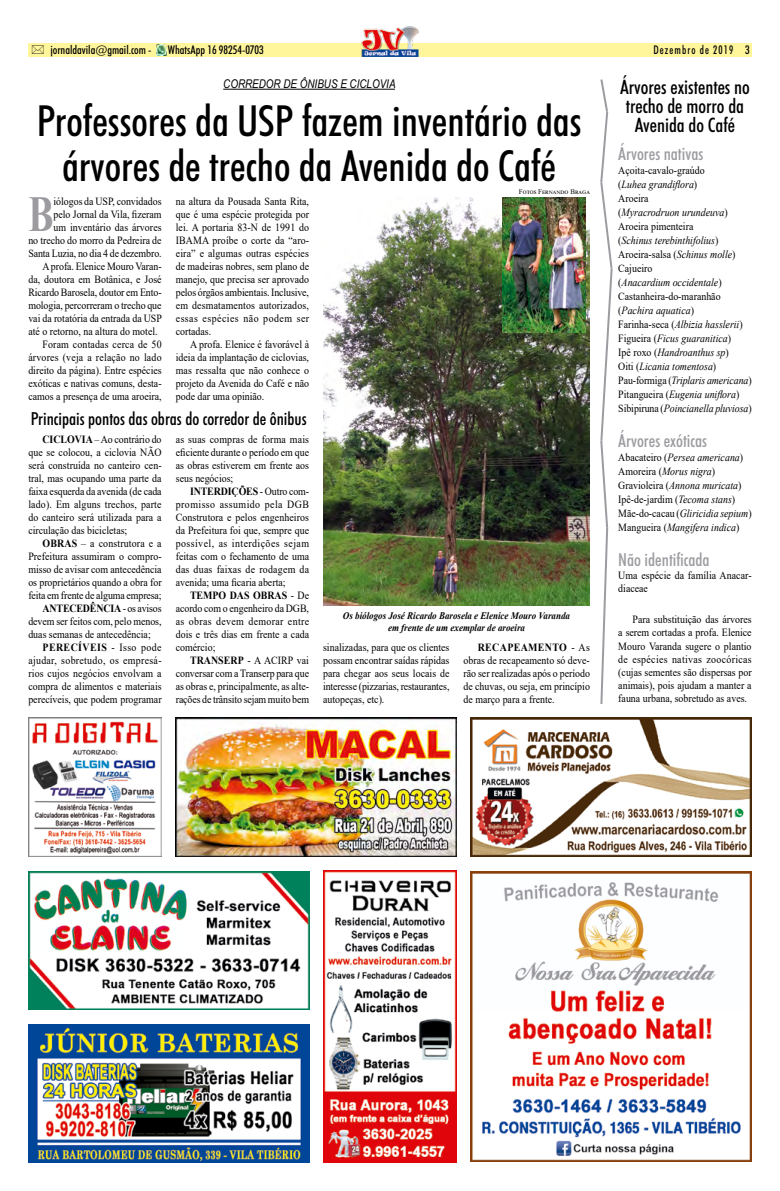
<style>
.page{position:relative;width:780px;height:1191px;background:#fff}
.page>*{position:absolute;margin:0;border:0;box-sizing:border-box;transform-origin:0 0}
.t1{font:700 50.3px "Times New Roman";color:#9d9ba0;scale:.75 1}
.t2{font:500 condensed 43px/45px "Futura BT";color:#000;text-align:center}
.t3{font:500 condensed 20px/19px "Futura BT";color:#000;text-align:center}
.t4{font:500 condensed 18px "Futura BT";color:#9d9ba0}
.t5{font:500 condensed 18px "Futura BT";color:#000}
.t6{font:500 condensed 12px "Futura BT";color:#000}
.t7{font:italic 12px "Arial Narrow";color:#000}
.t8{font:500 condensed 12px "Futura BT";letter-spacing:.1em;color:#000;scale:.9 1}
.t9{font:11px/13px "Times New Roman";color:#000;text-align:justify;scale:.9 1}
.t10{font:italic 11px/14px "Times New Roman";color:#000;scale:.9 1}
.t11{font:11px "Times New Roman";letter-spacing:.03em;color:#000;scale:.9 1}
.t12{font:11px "Times New Roman";letter-spacing:.02em;color:#000;scale:.9 1}
.t13{font:700 11px "Times New Roman";letter-spacing:-.015em;color:#000;scale:.9 1}
.t14{font:700 11px "Times New Roman";letter-spacing:.045em;color:#000;scale:.9 1}
.t15{font:italic 700 10px/12px "Times New Roman";color:#000;text-align:center;scale:.9 1}
.t16{font:7px "Times New Roman";letter-spacing:.075em;color:#000}
.s1{font-weight:700}
.s2{font-weight:400}
.s3{font-style:normal}
</style>
<div class="page">
<div style="left:28px;top:43px;width:723px;height:14px;background:#fff69c"></div>
<img style="left:361px;top:26px;width:57px;height:31px">
<svg style="left:156px;top:45px;width:11px;height:10px"></svg>
<img style="left:323px;top:197px;width:267px;height:409px">
<img style="left:28px;top:718px;width:134px;height:139px">
<img style="left:28px;top:872px;width:281px;height:137px">
<img style="left:470px;top:718px;width:281px;height:139px">
<img style="left:28px;top:1024px;width:281px;height:138px">
<img style="left:176px;top:718px;width:280px;height:139px">
<img style="left:323px;top:870px;width:133px;height:292px">
<svg style="left:600px;top:79px;width:13px;height:625px"></svg>
<hr style="left:223px;top:89px;width:172px;height:1px;background:#000">
<img style="left:471px;top:872px;width:280px;height:290px">
<img style="left:502px;top:197px;width:83px;height:135px">
<p class="t6" style="left:50px;top:43px;width:103px">jornaldavila@gmail.com -</p>
<p class="t6" style="left:168px;top:43px;width:98px">WhatsApp 16 98254-0703</p>
<p class="t8" style="left:653px;top:43px;width:108px">Dezembro de 2019 3</p>
<p class="t7" style="left:223px;top:75px;width:174px">CORREDOR DE ÔNIBUS E CICLOVIA</p>
<h2 class="t2" style="left:37px;top:98px;width:546px">Professores da USP fazem inventário das árvores de trecho da Avenida do Café</h2>
<h1 class="t1" style="left:28px;top:178px;width:35px">B</h1>
<p class="t9" style="left:53px;top:194px;width:121px">iólogos da USP, convidados</p>
<p class="t9" style="left:53px;top:207px;width:122px">pelo Jornal da Vila, fizeram</p>
<p class="t9" style="left:53px;top:220px;width:122px">um inventário das árvores</p>
<p class="t9" style="left:28px;top:233px;width:150px">no trecho do morro da Pedreira de</p>
<p class="t9" style="left:28px;top:246px;width:150px">Santa Luzia, no dia 4 de dezembro.</p>
<p class="t9" style="left:43px;top:259px;width:134px">A profa. Elenice Mouro Varan-</p>
<p class="t9" style="left:28px;top:272px;width:150px">da, doutora em Botânica, e José</p>
<p class="t9" style="left:28px;top:285px;width:150px">Ricardo Barosela, doutor em Ento-</p>
<p class="t9" style="left:28px;top:298px;width:149px">mologia, percorreram o trecho que</p>
<p class="t9" style="left:28px;top:311px;width:150px">vai da rotatória da entrada da USP</p>
<p class="t9" style="left:28px;top:324px;width:145px">até o retorno, na altura do motel.</p>
<p class="t9" style="left:43px;top:337px;width:134px">Foram contadas cerca de 50</p>
<p class="t12" style="left:28px;top:349px;width:150px">árvores (veja a relação no lado</p>
<p class="t9" style="left:28px;top:363px;width:150px">direito da página). Entre espécies</p>
<p class="t9" style="left:28px;top:376px;width:150px">exóticas e nativas comuns, desta-</p>
<p class="t9" style="left:28px;top:389px;width:150px">camos a presença de uma aroeira,</p>
<p class="t9" style="left:176px;top:194px;width:150px">na altura da Pousada Santa Rita, que é uma espécie protegida por lei. A portaria 83-N de 1991 do IBAMA proíbe o corte da “aro&shy;eira” e algumas outras espécies de madeiras nobres, sem plano de manejo, que precisa ser aprovado pelos órgãos ambientais. Inclusive, em desmatamentos autorizados, essas espécies não podem ser cortadas.</p>
<p class="t9" style="left:176px;top:337px;width:150px;text-indent:14px">A profa. Elenice é favorável à ideia da implantação de ciclovias, mas ressalta que não conhece o projeto da Avenida do Café e não pode dar uma opinião.</p>
<h3 class="t5" style="left:31px;top:407px;width:277px">Principais pontos das obras do corredor de ônibus</h3>
<p class="t9" style="left:28px;top:432px;width:150px;text-indent:14px"><span class="s1">CICLOVIA</span> – Ao contrário do que se colocou, a ciclovia NÃO será construída no canteiro cen&shy;tral, mas ocupando uma parte da faixa esquerda da avenida (de cada lado). Em alguns trechos, parte do canteiro será utilizada para a circulação das bicicletas;</p>
<p class="t9" style="left:43px;top:536px;width:134px"><span class="s1">OBRAS</span> – a construtora e a</p>
<p class="t9" style="left:28px;top:549px;width:150px">Prefeitura assumiram o compro-</p>
<p class="t9" style="left:28px;top:562px;width:150px">misso de avisar com antecedência</p>
<p class="t9" style="left:28px;top:575px;width:150px">os proprietários quando a obra for</p>
<p class="t9" style="left:28px;top:588px;width:150px">feita em frente de alguma empresa;</p>
<p class="t13" style="left:43px;top:600px;width:134px">ANTECEDÊNCIA <span class="s2">- os avisos</span></p>
<p class="t9" style="left:28px;top:614px;width:149px">devem ser feitos com, pelo menos,</p>
<p class="t9" style="left:28px;top:627px;width:137px">duas semanas de antecedência;</p>
<p class="t14" style="left:43px;top:639px;width:134px">PERECÍVEIS <span class="s2">- Isso pode</span></p>
<p class="t11" style="left:28px;top:652px;width:150px">ajudar, sobretudo, os empresá-</p>
<p class="t9" style="left:28px;top:666px;width:150px">rios cujos negócios envolvam a</p>
<p class="t9" style="left:28px;top:679px;width:149px">compra de alimentos e materiais</p>
<p class="t9" style="left:28px;top:692px;width:150px">perecíveis, que podem programar</p>
<p class="t9" style="left:176px;top:432px;width:150px">as suas compras de forma mais eficiente durante o período em que as obras estiverem em frente aos seus negócios;</p>
<p class="t9" style="left:176px;top:484px;width:150px;text-indent:14px"><span class="s1">INTERDIÇÕES</span> - Outro com&shy;promisso assumido pela DGB Construtora e pelos engenheiros da Prefeitura foi que, sempre que possível, as interdições sejam feitas com o fechamento de uma das duas faixas de rodagem da avenida; uma ficaria aberta;</p>
<p class="t9" style="left:176px;top:588px;width:150px;text-indent:14px"><span class="s1">TEMPO DAS OBRAS</span> - De acordo com o engenheiro da DGB, as obras devem demorar entre dois e três dias em frente a cada comércio;</p>
<p class="t9" style="left:176px;top:653px;width:150px;text-indent:14px"><span class="s1">TRANSERP</span> - A ACIRP vai conversar com a Transerp para que as obras e, principalmente, as alte&shy;rações de trânsito sejam muito bem</p>
<p class="t16" style="left:519px;top:187px;width:72px">Fotos Fernando Braga</p>
<p class="t15" style="left:343px;top:609px;width:254px">Os biólogos José Ricardo Barosela e Elenice Mouro Varanda em frente de um exemplar de aroeira</p>
<p class="t9" style="left:323px;top:640px;width:142px">sinalizadas, para que os clientes possam encontrar saídas rápidas para chegar aos seus locais de interesse (pizzarias, restaurantes, autopeças, etc).</p>
<p class="t9" style="left:463px;top:640px;width:142px;text-indent:14px"><span class="s1">RECAPEAMENTO</span> - As obras de recapeamento só deve&shy;rão ser realizadas após o período de chuvas, ou seja, em princípio de março para a frente.</p>
<h3 class="t3" style="left:620px;top:78px;width:131px">Árvores existentes no trecho de morro da<br>Avenida do Café</h3>
<h3 class="t4" style="left:618px;top:142px;width:86px">Árvores nativas</h3>
<p class="t10" style="left:618px;top:163px;width:150px"><span class="s3">Açoita-cavalo-graúdo<br>(</span>Luhea grandiflora<span class="s3">)<br>Aroeira<br>(</span>Myracrodruon urundeuva<span class="s3">)<br>Aroeira pimenteira<br>(</span>Schinus terebinthifolius<span class="s3">)<br>Aroeira-salsa (</span>Schinus molle<span class="s3">)<br>Cajueiro<br>(</span>Anacardium occidentale<span class="s3">)<br>Castanheira-do-maranhão (</span>Pachira aquatica<span class="s3">)<br>Farinha-seca (</span>Albizia hasslerii<span class="s3">)<br>Figueira (</span>Ficus guaranitica<span class="s3">)<br>Ipê roxo (</span>Handroanthus sp<span class="s3">)<br>Oiti (</span>Licania tomentosa<span class="s3">)<br>Pau-formiga (</span>Triplaris americana<span class="s3">)<br>Pitangueira (</span>Eugenia uniflora<span class="s3">)<br>Sibipiruna (</span>Poincianella pluviosa<span class="s3">)</span></p>
<h3 class="t4" style="left:618px;top:429px;width:90px">Árvores exóticas</h3>
<p class="t10" style="left:618px;top:450px;width:150px"><span class="s3">Abacateiro (</span>Persea americana<span class="s3">)<br>Amoreira (</span>Morus nigra<span class="s3">)<br>Gravioleira (</span>Annona muricata<span class="s3">)<br>Ipê-de-jardim (</span>Tecoma stans<span class="s3">)<br>Mãe-do-cacau (</span>Gliricidia sepium<span class="s3">)<br>Mangueira (</span>Mangifera indica<span class="s3">)</span></p>
<h3 class="t4" style="left:618px;top:548px;width:93px">Não identificada</h3>
<p class="t9" style="left:618px;top:568px;width:150px">Uma espécie da família Anacar&shy;diaceae</p>
<p class="t9" style="left:618px;top:612px;width:150px;text-indent:14px">Para substituição das árvores a serem cortadas a profa. Elenice Mouro Varanda sugere o plantio de espécies nativas zoocóricas (cujas sementes são dispersas por animais), pois ajudam a manter a fauna urbana, sobretudo as aves.</p>
</div>
